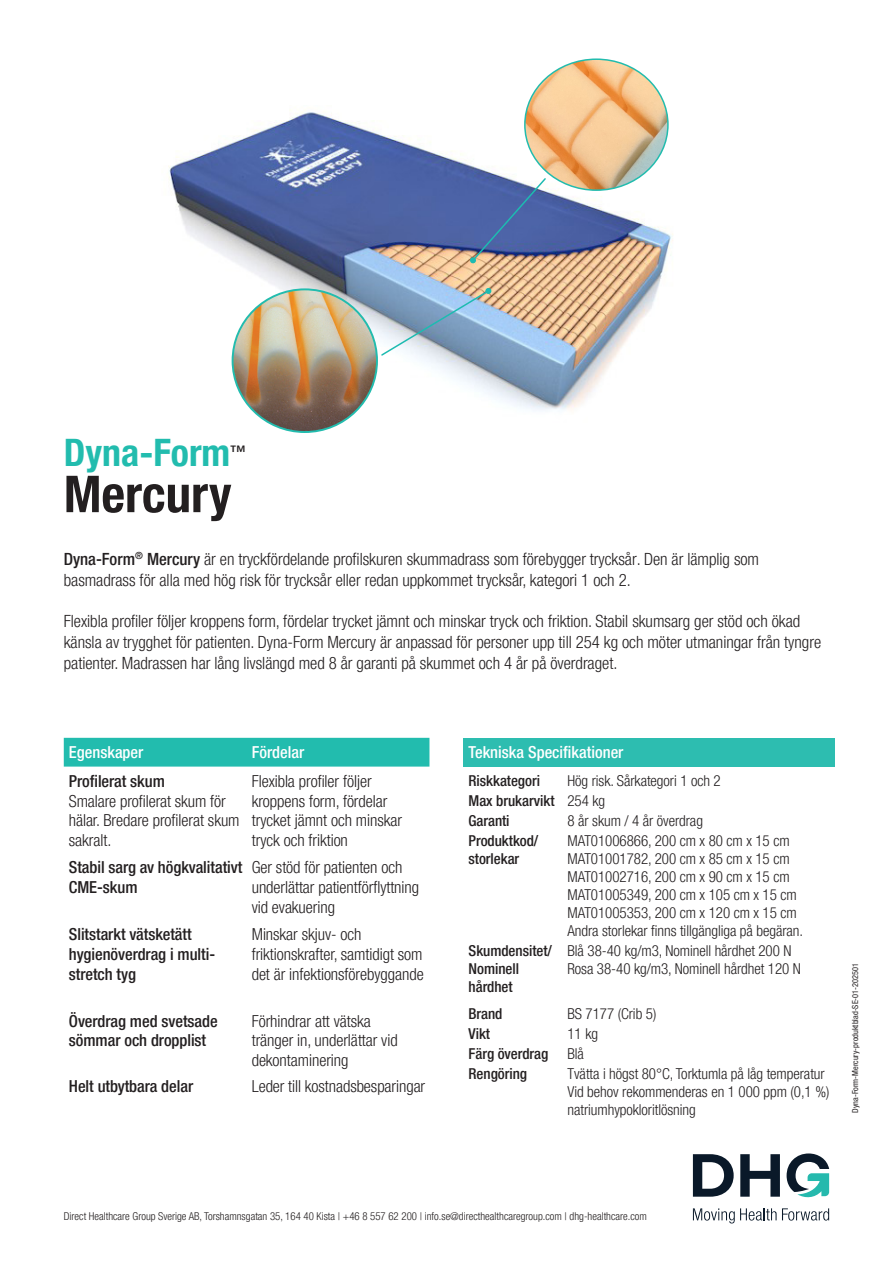
<style>
.page{position:relative;width:893px;height:1263px;background:#fff}
.page>*{position:absolute;margin:0;border:0;box-sizing:border-box;transform-origin:0 0}
.Otsikko_-_Dyna-Form_Saturn{font:700 condensed 50.85px "Helvetica Neue LT Pro";color:#231f20}
.Otsikko_-_Dyna-Form_Saturn-2{font:700 condensed 37.8px "Helvetica Neue LT Pro";color:#22bcae}
.Leipis___Ingressi_-_Dyna-Form_Mercury_SE{font:300 condensed 16.8px/20.9px "Helvetica Neue LT Pro";color:#231f20}
.Technical_Specification{font:300 condensed 16.5px/19.8px "Helvetica Neue LT Pro";letter-spacing:-.005em;color:#231f20}
.Technical_Specification-2{font:500 condensed 16.5px/19.8px "Helvetica Neue LT Pro";letter-spacing:-.005em;color:#231f20}
.Väliotsikko_-_Tekniset_tiedot{font:500 condensed 16.5px "Helvetica Neue LT Pro";color:#fff}
.Otsikko_-_Dyna-Form_Saturn-3{font:500 condensed 15.9px "Helvetica Neue LT Pro";color:#231f20}
.Technical_Specification-3{font:300 condensed 15px/18px "Helvetica Neue LT Pro";letter-spacing:-.005em;color:#231f20}
.Technical_Specification-4{font:500 condensed 15px/18px "Helvetica Neue LT Pro";letter-spacing:-.005em;color:#231f20}
.t1{font:300 condensed 10.8px "Helvetica Neue LT Pro";color:#231f20}
.t2{font:condensed 8.25px "Helvetica Neue LT Pro";color:#231f20}
.s1{font-weight:500}
</style>
<div class="page">
<div style="left:463px;top:738px;width:372px;height:29px;background:#2dbdb0"></div>
<div style="left:64px;top:738px;width:365px;height:29px;background:#22bcae"></div>
<svg style="left:693px;top:1154px;width:41px;height:43px"></svg>
<svg style="left:740px;top:1154px;width:40px;height:43px"></svg>
<svg style="left:787px;top:1153px;width:42px;height:45px"></svg>
<svg style="left:693px;top:1208px;width:136px;height:15px"></svg>
<img style="left:168px;top:112px;width:505px;height:298px">
<img style="left:525px;top:61px;width:143px;height:129px">
<img style="left:380px;top:288px;width:112px;height:69px">
<img style="left:233px;top:289px;width:144px;height:143px">
<img style="left:470px;top:177px;width:77px;height:87px">
<p class="Otsikko_-_Dyna-Form_Saturn-2" style="left:64px;top:430px;width:168px">Dyna-Form</p>
<p class="Otsikko_-_Dyna-Form_Saturn-3" style="left:230px;top:441px;width:17px">™</p>
<p class="Otsikko_-_Dyna-Form_Saturn" style="left:64px;top:464px;width:169px">Mercury</p>
<p class="Leipis___Ingressi_-_Dyna-Form_Mercury_SE" style="left:64px;top:548px;width:697px"><span class="s1">Dyna-Form</span><sup>®</sup> <span class="s1">Mercury</span> är en tryckfördelande profilskuren skummadrass som förebygger trycksår. Den är lämplig som basmadrass för alla med hög risk för trycksår eller redan uppkommet trycksår, kategori 1 och 2.</p>
<p class="Leipis___Ingressi_-_Dyna-Form_Mercury_SE" style="left:64px;top:611px;width:759px">Flexibla profiler följer kroppens form, fördelar trycket jämnt och minskar tryck och friktion. Stabil skumsarg ger stöd och ökad känsla av trygghet för patienten. Dyna-Form Mercury är anpassad för personer upp till 254 kg och möter utmaningar från tyngre patienter. Madrassen har lång livslängd med 8 år garanti på skummet och 4 år på överdraget.</p>
<p class="Väliotsikko_-_Tekniset_tiedot" style="left:69px;top:742px;width:76px">Egenskaper</p>
<p class="Väliotsikko_-_Tekniset_tiedot" style="left:252px;top:742px;width:54px">Fördelar</p>
<p class="Technical_Specification-2" style="left:69px;top:771px;width:98px">Profilerat skum</p>
<p class="Technical_Specification" style="left:69px;top:791px;width:172px">Smalare profilerat skum för hälar. Bredare profilerat skum sakralt.</p>
<p class="Technical_Specification" style="left:252px;top:771px;width:152px">Flexibla profiler följer kroppens form, fördelar trycket jämnt och minskar tryck och friktion</p>
<p class="Technical_Specification-2" style="left:69px;top:857px;width:175px">Stabil sarg av högkvalitativt<br>CME-skum</p>
<p class="Technical_Specification" style="left:252px;top:857px;width:169px">Ger stöd för patienten och underlättar patientförflyttning vid evakuering</p>
<p class="Technical_Specification-2" style="left:69px;top:924px;width:148px">Slitstarkt vätsketätt hygienöverdrag i multi&shy;stretch tyg</p>
<p class="Technical_Specification" style="left:252px;top:924px;width:173px">Minskar skjuv- och friktionskrafter, samtidigt som det är infektionsförebyggande</p>
<p class="Technical_Specification-2" style="left:69px;top:1010px;width:150px">Överdrag med svetsade sömmar och dropplist</p>
<p class="Technical_Specification" style="left:252px;top:1011px;width:147px">Förhindrar att vätska tränger in, underlättar vid dekontaminering</p>
<p class="Technical_Specification-2" style="left:69px;top:1075px;width:126px">Helt utbytbara delar</p>
<p class="Technical_Specification" style="left:252px;top:1076px;width:175px">Leder till kostnadsbesparingar</p>
<p class="Väliotsikko_-_Tekniset_tiedot" style="left:469px;top:742px;width:156px">Tekniska Specifikationer</p>
<p class="Technical_Specification-4" style="left:469px;top:771px;width:73px">Riskkategori</p>
<p class="Technical_Specification-3" style="left:567px;top:771px;width:155px">Hög risk. Sårkategori 1 och 2</p>
<p class="Technical_Specification-4" style="left:469px;top:791px;width:88px">Max brukarvikt</p>
<p class="Technical_Specification-3" style="left:567px;top:791px;width:39px">254 kg</p>
<p class="Technical_Specification-4" style="left:469px;top:811px;width:43px">Garanti</p>
<p class="Technical_Specification-3" style="left:567px;top:811px;width:137px">8 år skum / 4 år överdrag</p>
<p class="Technical_Specification-4" style="left:469px;top:831px;width:71px">Produktkod/ storlekar</p>
<p class="Technical_Specification-3" style="left:567px;top:831px;width:224px">MAT01006866, 200 cm x 80 cm x 15 cm</p>
<p class="Technical_Specification-3" style="left:567px;top:849px;width:224px">MAT01001782, 200 cm x 85 cm x 15 cm</p>
<p class="Technical_Specification-3" style="left:567px;top:867px;width:224px">MAT01002716, 200 cm x 90 cm x 15 cm</p>
<p class="Technical_Specification-3" style="left:567px;top:885px;width:231px">MAT01005349, 200 cm x 105 cm x 15 cm</p>
<p class="Technical_Specification-3" style="left:567px;top:903px;width:237px">MAT01005353, 200 cm x 120 cm x 15 cm<br>Andra storlekar finns tillgängliga på begäran.</p>
<p class="Technical_Specification-4" style="left:469px;top:941px;width:85px">Skumdensitet/</p>
<p class="Technical_Specification-4" style="left:469px;top:959px;width:52px">Nominell hårdhet</p>
<p class="Technical_Specification-3" style="left:567px;top:942px;width:235px">Blå 38-40 kg/m3, Nominell hårdhet 200 N<br>Rosa 38-40 kg/m3, Nominell hårdhet 120 N</p>
<p class="Technical_Specification-4" style="left:469px;top:1005px;width:35px">Brand</p>
<p class="Technical_Specification-3" style="left:567px;top:1005px;width:90px">BS 7177 (Crib 5)</p>
<p class="Technical_Specification-4" style="left:469px;top:1025px;width:23px">Vikt</p>
<p class="Technical_Specification-3" style="left:567px;top:1025px;width:32px">11 kg</p>
<p class="Technical_Specification-4" style="left:469px;top:1045px;width:81px">Färg överdrag</p>
<p class="Technical_Specification-3" style="left:567px;top:1045px;width:18px">Blå</p>
<p class="Technical_Specification-4" style="left:469px;top:1065px;width:60px">Rengöring</p>
<p class="Technical_Specification-3" style="left:567px;top:1065px;width:259px">Tvätta i högst 80°C, Torktumla på låg temperatur</p>
<p class="Technical_Specification-3" style="left:567px;top:1083px;width:263px">Vid behov rekommenderas en 1 000 ppm (0,1 %) natriumhypokloritlösning</p>
<p class="t2" style="left:850px;top:1113px;width:151px;rotate:-90deg">Dyna-Form-Mercury-produktblad-SE-01-202501</p>
<p class="t1" style="left:64px;top:1210px;width:585px">Direct Healthcare Group Sverige AB, Torshamnsgatan 35, 164 40 Kista | +46 8 557 62 200 | info.se@directhealthcaregroup.com | dhg-healthcare.com</p>
</div>
